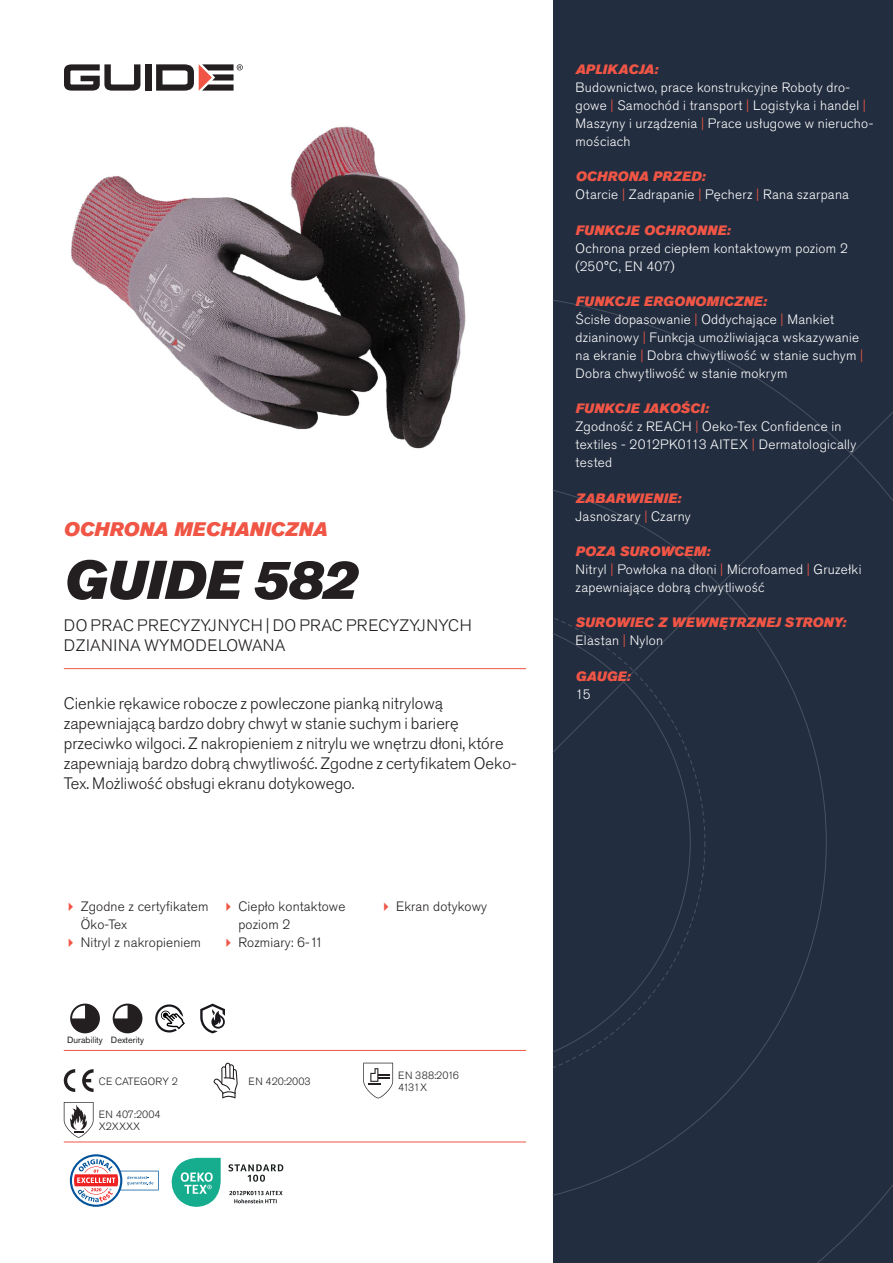
<style>
.page{position:relative;width:893px;height:1263px;background:#fff}
.page>*{position:absolute;margin:0;border:0;box-sizing:border-box;transform-origin:0 0}
.Rubrik{font:italic 54px "Akzidenz Grotesk Pro Super";color:#231f20}
.Överrubrik{font:italic 19.5px "Akzidenz Grotesk Pro Super";letter-spacing:.005em;color:#f05545}
.Ingress{font:300 16.5px/19.8px "Akzidenz Grotesk Pro";color:#231f20}
.Product_-_AltSegment{font:300 16.5px/19.8px "Akzidenz Grotesk Pro";letter-spacing:.01em;color:#231f20}
.Produkt_-_Brödtext{font:300 13.5px/18px "Akzidenz Grotesk Pro";letter-spacing:.02em;color:#fff}
.Produkt_-_Namn{font:italic 13.5px "Akzidenz Grotesk Pro Super";letter-spacing:.015em;color:#f05545}
.t1{font:300 13.5px/18px "Akzidenz Grotesk Pro";letter-spacing:.01em;color:#231f20}
.t2{font:300 10.5px "Akzidenz Grotesk Pro";color:#231f20}
.Produkt_-_Egenskaper{font:9px "Akzidenz Grotesk Pro";color:#231f20}
.s1{color:#f05545}
</style>
<div class="page">
<div style="left:145px;top:64px;width:7px;height:27px;background:#231f20"></div>
<svg style="left:156px;top:64px;width:87px;height:27px"></svg>
<svg style="left:64px;top:64px;width:76px;height:27px"></svg>
<div style="left:553px;top:0;width:340px;height:1263px;background:#222d3f"></div>
<svg style="left:553px;top:300px;width:340px;height:963px"></svg>
<hr style="left:64px;top:1050px;width:462px;height:1px;background:#f05545">
<hr style="left:64px;top:1142px;width:462px;height:1px;background:#f05545">
<svg style="left:70px;top:1003px;width:30px;height:30px"></svg>
<svg style="left:113px;top:1003px;width:29px;height:30px"></svg>
<svg style="left:155px;top:1004px;width:30px;height:28px"></svg>
<svg style="left:200px;top:1003px;width:25px;height:30px"></svg>
<svg style="left:64px;top:1069px;width:11px;height:23px"></svg>
<svg style="left:82px;top:1069px;width:12px;height:23px"></svg>
<svg style="left:214px;top:1063px;width:24px;height:35px"></svg>
<svg style="left:363px;top:1063px;width:30px;height:35px"></svg>
<svg style="left:64px;top:1102px;width:30px;height:36px"></svg>
<svg style="left:70px;top:1154px;width:89px;height:53px"></svg>
<svg style="left:172px;top:1158px;width:49px;height:49px"></svg>
<svg style="left:228px;top:1164px;width:55px;height:18px"></svg>
<svg style="left:229px;top:1191px;width:54px;height:12px"></svg>
<img style="left:71px;top:126px;width:395px;height:323px">
<hr style="left:64px;top:668px;width:462px;height:1px;background:#f05545">
<p class="Överrubrik" style="left:64px;top:517px;width:265px">OCHRONA MECHANICZNA</p>
<p class="Rubrik" style="left:64px;top:545px;width:295px">GUIDE 582</p>
<p class="Product_-_AltSegment" style="left:64px;top:616px;width:409px">DO PRAC PRECYZYJNYCH | DO PRAC PRECYZYJNYCH<br>DZIANINA WYMODELOWANA</p>
<p class="Ingress" style="left:64px;top:694px;width:454px">Cienkie rękawice robocze z powleczone pianką nitrylową zapewniającą bardzo dobry chwyt w stanie suchym i barierę przeciwko wilgoci. Z nakropieniem z nitrylu we wnętrzu dłoni, które zapewniają bardzo dobrą chwytliwość. Zgodne z certyfikatem Oeko-Tex. Możliwość obsługi ekranu dotykowego.</p>
<p class="t1" style="left:81px;top:897px;width:129px">Zgodne z certyfikatem<br>Öko-Tex</p>
<p class="t1" style="left:81px;top:933px;width:122px">Nitryl z nakropieniem</p>
<p class="t1" style="left:238px;top:897px;width:108px">Ciepło kontaktowe poziom 2</p>
<p class="t1" style="left:238px;top:933px;width:86px">Rozmiary: 6-11</p>
<p class="Produkt_-_Egenskaper" style="left:67px;top:1034px;width:37px">Durability</p>
<p class="Produkt_-_Egenskaper" style="left:111px;top:1034px;width:35px">Dexterity</p>
<p class="t2" style="left:99px;top:1074px;width:81px">CE CATEGORY 2</p>
<p class="t2" style="left:248px;top:1074px;width:64px">EN 420:2003</p>
<p class="t2" style="left:99px;top:1107px;width:63px">EN 407:2004</p>
<p class="t2" style="left:99px;top:1119px;width:43px">X2XXXX</p>
<p class="t1" style="left:396px;top:897px;width:93px">Ekran dotykowy</p>
<p class="t2" style="left:398px;top:1068px;width:62px">EN 388:2016</p>
<p class="t2" style="left:398px;top:1080px;width:30px">4131X</p>
<p class="Produkt_-_Namn" style="left:576px;top:60px;width:84px">APLIKACJA:</p>
<p class="Produkt_-_Brödtext" style="left:576px;top:78px;width:299px">Budownictwo, prace konstrukcyjne Roboty dro&shy;gowe <span class="s1">|</span> Samochód i transport <span class="s1">|</span> Logistyka i handel <span class="s1">| </span>Maszyny i urządzenia <span class="s1">|</span> Prace usługowe w nierucho&shy;mościach</p>
<p class="Produkt_-_Namn" style="left:576px;top:168px;width:131px">OCHRONA PRZED:</p>
<p class="Produkt_-_Brödtext" style="left:576px;top:186px;width:275px">Otarcie <span class="s1">|</span> Zadrapanie <span class="s1">|</span> Pęcherz <span class="s1">|</span> Rana szarpana</p>
<p class="Produkt_-_Namn" style="left:576px;top:221px;width:156px">FUNKCJE OCHRONNE:</p>
<p class="Produkt_-_Brödtext" style="left:576px;top:239px;width:274px">Ochrona przed ciepłem kontaktowym poziom 2 (250°C, EN 407)</p>
<p class="Produkt_-_Namn" style="left:576px;top:292px;width:193px">FUNKCJE ERGONOMICZNE:</p>
<p class="Produkt_-_Brödtext" style="left:576px;top:310px;width:289px">Ścisłe dopasowanie <span class="s1">|</span> Oddychające <span class="s1">|</span> Mankiet dzianinowy <span class="s1">|</span> Funkcja umożliwiająca wskazywanie na ekranie <span class="s1">|</span> Dobra chwytliwość w stanie suchym <span class="s1">| </span>Dobra chwytliwość w stanie mokrym</p>
<p class="Produkt_-_Namn" style="left:576px;top:400px;width:135px">FUNKCJE JAKOŚCI:</p>
<p class="Produkt_-_Brödtext" style="left:576px;top:418px;width:282px">Zgodność z REACH <span class="s1">|</span> Oeko-Tex Confidence in textiles - 2012PK0113 AITEX <span class="s1">|</span> Dermatologically tested</p>
<p class="Produkt_-_Namn" style="left:576px;top:489px;width:107px">ZABARWIENIE:</p>
<p class="Produkt_-_Brödtext" style="left:576px;top:507px;width:117px">Jasnoszary <span class="s1">|</span> Czarny</p>
<p class="Produkt_-_Namn" style="left:576px;top:542px;width:136px">POZA SUROWCEM:</p>
<p class="Produkt_-_Brödtext" style="left:576px;top:560px;width:287px">Nitryl <span class="s1">|</span> Powłoka na dłoni <span class="s1">|</span> Microfoamed <span class="s1">|</span> Gruzełki zapewniające dobrą chwytliwość</p>
<p class="Produkt_-_Namn" style="left:576px;top:614px;width:272px">SUROWIEC Z WEWNĘTRZNEJ STRONY:</p>
<p class="Produkt_-_Brödtext" style="left:576px;top:632px;width:89px">Elastan <span class="s1">|</span> Nylon</p>
<p class="Produkt_-_Namn" style="left:576px;top:667px;width:56px">GAUGE:</p>
<p class="Produkt_-_Brödtext" style="left:576px;top:685px;width:17px">15</p>
</div>
